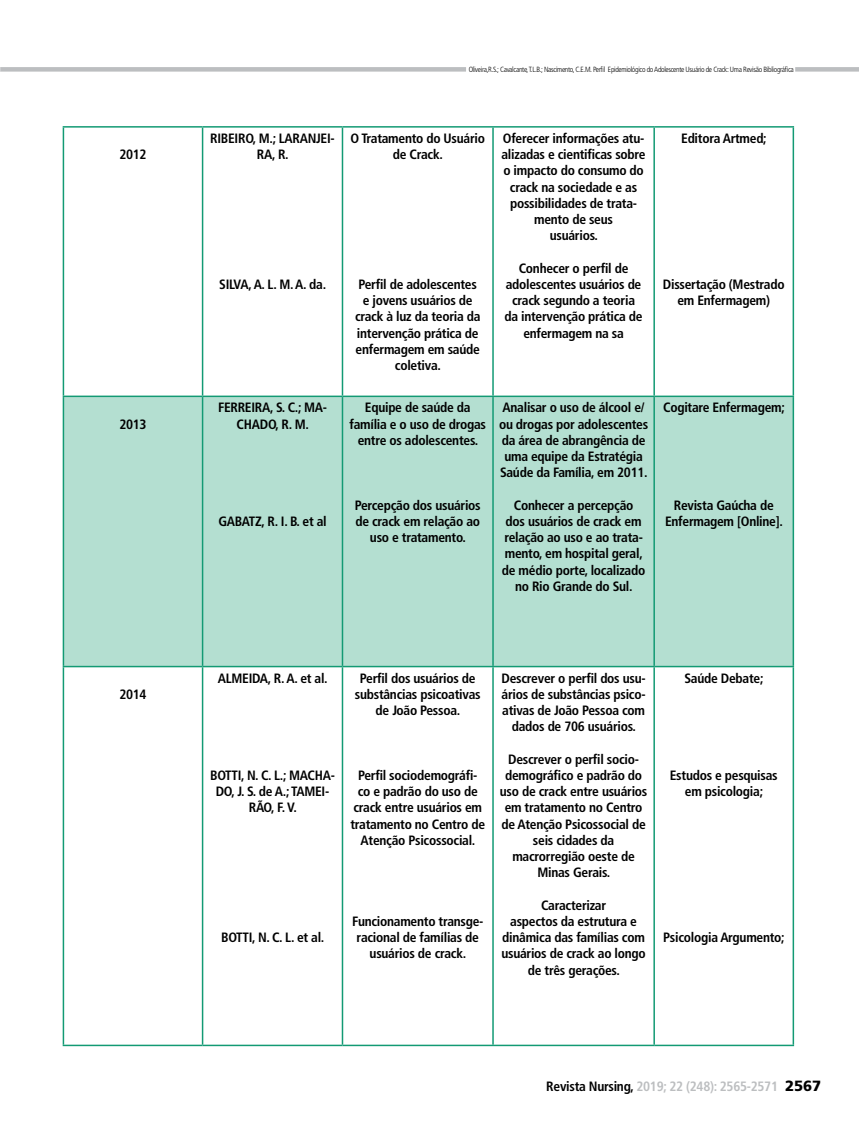
<style>
.page{position:relative;width:859px;height:1132px;background:#fff}
.page>*{position:absolute;margin:0;border:0;box-sizing:border-box;transform-origin:0 0}
.t1{font:700 condensed 13.5px/16.2px "Frutiger LT Std";letter-spacing:-.02em;color:#000;text-align:center}
.t2{font:700 condensed 13.5px "Frutiger LT Std";letter-spacing:-.02em;color:#bcbec0}
.t3{font:300 condensed 7.5px "Frutiger LT Std";letter-spacing:-.04em;color:#000}
.s1{color:#000}
.s2{font-weight:900;font-stretch:normal;font-size:14.85px;color:#000}
</style>
<div class="page">
<div style="left:0;top:67px;width:466px;height:5px;background:#bcbec0"></div>
<div style="left:795px;top:67px;width:64px;height:5px;background:#bcbec0"></div>
<svg style="left:64px;top:128px;width:729px;height:267px"></svg>
<div style="left:64px;top:397px;width:729px;height:268px;background:#b4dfd1"></div>
<hr style="left:63px;top:126px;width:140px;height:2px;background:#139a74">
<hr style="left:63px;top:128px;width:1px;height:267px;background:#139a74">
<hr style="left:203px;top:126px;width:139px;height:2px;background:#139a74">
<hr style="left:202px;top:128px;width:1px;height:267px;background:#139a74">
<hr style="left:342px;top:126px;width:151px;height:2px;background:#139a74">
<hr style="left:342px;top:128px;width:1px;height:267px;background:#139a74">
<hr style="left:493px;top:126px;width:161px;height:2px;background:#139a74">
<hr style="left:492px;top:128px;width:2px;height:267px;background:#139a74">
<hr style="left:654px;top:126px;width:140px;height:2px;background:#139a74">
<hr style="left:653px;top:128px;width:2px;height:267px;background:#139a74">
<hr style="left:793px;top:128px;width:1px;height:267px;background:#139a74">
<hr style="left:63px;top:395px;width:140px;height:2px;background:#139a74">
<hr style="left:63px;top:397px;width:1px;height:268px;background:#139a74">
<hr style="left:203px;top:395px;width:139px;height:2px;background:#139a74">
<hr style="left:202px;top:397px;width:1px;height:268px;background:#139a74">
<hr style="left:342px;top:395px;width:151px;height:2px;background:#139a74">
<hr style="left:342px;top:397px;width:1px;height:268px;background:#139a74">
<hr style="left:493px;top:395px;width:161px;height:2px;background:#139a74">
<hr style="left:492px;top:397px;width:2px;height:268px;background:#139a74">
<hr style="left:654px;top:395px;width:140px;height:2px;background:#139a74">
<hr style="left:653px;top:397px;width:2px;height:268px;background:#139a74">
<hr style="left:793px;top:397px;width:1px;height:268px;background:#139a74">
<hr style="left:63px;top:665px;width:140px;height:2px;background:#139a74">
<hr style="left:63px;top:667px;width:1px;height:377px;background:#139a74">
<hr style="left:203px;top:665px;width:139px;height:2px;background:#139a74">
<hr style="left:202px;top:667px;width:1px;height:377px;background:#139a74">
<hr style="left:342px;top:665px;width:151px;height:2px;background:#139a74">
<hr style="left:342px;top:667px;width:1px;height:377px;background:#139a74">
<hr style="left:493px;top:665px;width:161px;height:2px;background:#139a74">
<hr style="left:492px;top:667px;width:2px;height:377px;background:#139a74">
<hr style="left:654px;top:665px;width:140px;height:2px;background:#139a74">
<hr style="left:653px;top:667px;width:2px;height:377px;background:#139a74">
<hr style="left:793px;top:667px;width:1px;height:377px;background:#139a74">
<hr style="left:63px;top:1044px;width:140px;height:1px;background:#139a74">
<hr style="left:203px;top:1044px;width:139px;height:1px;background:#139a74">
<hr style="left:342px;top:1044px;width:151px;height:1px;background:#139a74">
<hr style="left:493px;top:1044px;width:161px;height:1px;background:#139a74">
<hr style="left:654px;top:1044px;width:140px;height:1px;background:#139a74">
<p class="t1" style="left:119px;top:146px;width:29px">2012</p>
<p class="t1" style="left:119px;top:416px;width:29px">2013</p>
<p class="t1" style="left:119px;top:686px;width:29px">2014</p>
<p class="t3" style="left:469px;top:65px;width:327px">Oliveira,R.S.; Cavalcante, T.L.B.; Nascimento, C.E.M. Perfil Epidemiológico do Adolescente Usuário de Crack: Uma Revisão Bibliográfica</p>
<p class="t1" style="left:210px;top:130px;width:126px">RIBEIRO, M.; LARANJEI-<br>RA, R.</p>
<p class="t1" style="left:350px;top:130px;width:136px">O Tratamento do Usuário de Crack.</p>
<p class="t1" style="left:219px;top:276px;width:108px">SILVA, A. L. M. A. da.</p>
<p class="t1" style="left:355px;top:276px;width:127px">Perfil de adolescentes e jovens usuários de crack à luz da teoria da intervenção prática de enfermagem em saúde coletiva.</p>
<p class="t1" style="left:501px;top:130px;width:146px">Oferecer informações atu&shy;alizadas e cientificas sobre o impacto do consumo do crack na sociedade e as possibilidades de trata&shy;mento de seus<br>usuários.</p>
<p class="t1" style="left:504px;top:260px;width:140px">Conhecer o perfil de adolescentes usuários de crack segundo a teoria da intervenção prática de enfermagem na sa</p>
<p class="t1" style="left:681px;top:130px;width:87px">Editora Artmed;</p>
<p class="t1" style="left:663px;top:276px;width:123px">Dissertação (Mestrado em Enfermagem)</p>
<p class="t1" style="left:218px;top:399px;width:110px">FERREIRA, S. C.; MA-<br>CHADO, R. M.</p>
<p class="t1" style="left:218px;top:513px;width:110px">GABATZ, R. I. B. et al</p>
<p class="t1" style="left:349px;top:399px;width:138px">Equipe de saúde da família e o uso de drogas entre os adolescentes.</p>
<p class="t1" style="left:355px;top:497px;width:127px">Percepção dos usuários de crack em relação ao uso e tratamento.</p>
<p class="t1" style="left:499px;top:399px;width:151px">Analisar o uso de álcool e/ ou drogas por adolescentes da área de abrangência de uma equipe da Estratégia<br>Saúde da Família, em 2011.</p>
<p class="t1" style="left:502px;top:497px;width:145px">Conhecer a percepção<br>dos usuários de crack em relação ao uso e ao trata&shy;mento, em hospital geral, de médio porte, localizado no Rio Grande do Sul.</p>
<p class="t1" style="left:663px;top:399px;width:123px">Cogitare Enfermagem;</p>
<p class="t1" style="left:665px;top:497px;width:119px">Revista Gaúcha de<br>Enfermagem [Online].</p>
<p class="t1" style="left:218px;top:669px;width:111px">ALMEIDA, R. A. et al.</p>
<p class="t1" style="left:210px;top:767px;width:126px">BOTTI, N. C. L.; MACHA-<br>DO, J. S. de A.; TAMEI-<br>RÃO, F. V.</p>
<p class="t1" style="left:221px;top:929px;width:105px">BOTTI, N. C. L. et al.</p>
<p class="t1" style="left:355px;top:669px;width:127px">Perfil dos usuários de substâncias psicoativas de João Pessoa.</p>
<p class="t1" style="left:350px;top:767px;width:136px">Perfil sociodemográfi&shy;co e padrão do uso de crack entre usuários em tratamento no Centro de<br>Atenção Psicossocial.</p>
<p class="t1" style="left:352px;top:912px;width:133px">Funcionamento transge&shy;racional de famílias de usuários de crack.</p>
<p class="t1" style="left:501px;top:669px;width:146px">Descrever o perfil dos usu&shy;ários de substâncias psico&shy;ativas de João Pessoa com dados de 706 usuários.</p>
<p class="t1" style="left:500px;top:750px;width:149px">Descrever o perfil socio&shy;demográfico e padrão do uso de crack entre usuários em tratamento no Centro de Atenção Psicossocial de seis cidades da macrorregião oeste de<br>Minas Gerais.</p>
<p class="t1" style="left:501px;top:896px;width:146px">Caracterizar<br>aspectos da estrutura e dinâmica das famílias com usuários de crack ao longo de três gerações.</p>
<p class="t1" style="left:684px;top:669px;width:81px">Saúde Debate;</p>
<p class="t1" style="left:670px;top:767px;width:109px">Estudos e pesquisas em psicologia;</p>
<p class="t1" style="left:663px;top:929px;width:123px">Psicologia Argumento;</p>
<p class="t2" style="left:546px;top:1077px;width:276px"><span class="s1">Revista Nursing,</span> 2019; 22 (248): 2565-2571 <span class="s2">2567</span></p>
</div>
